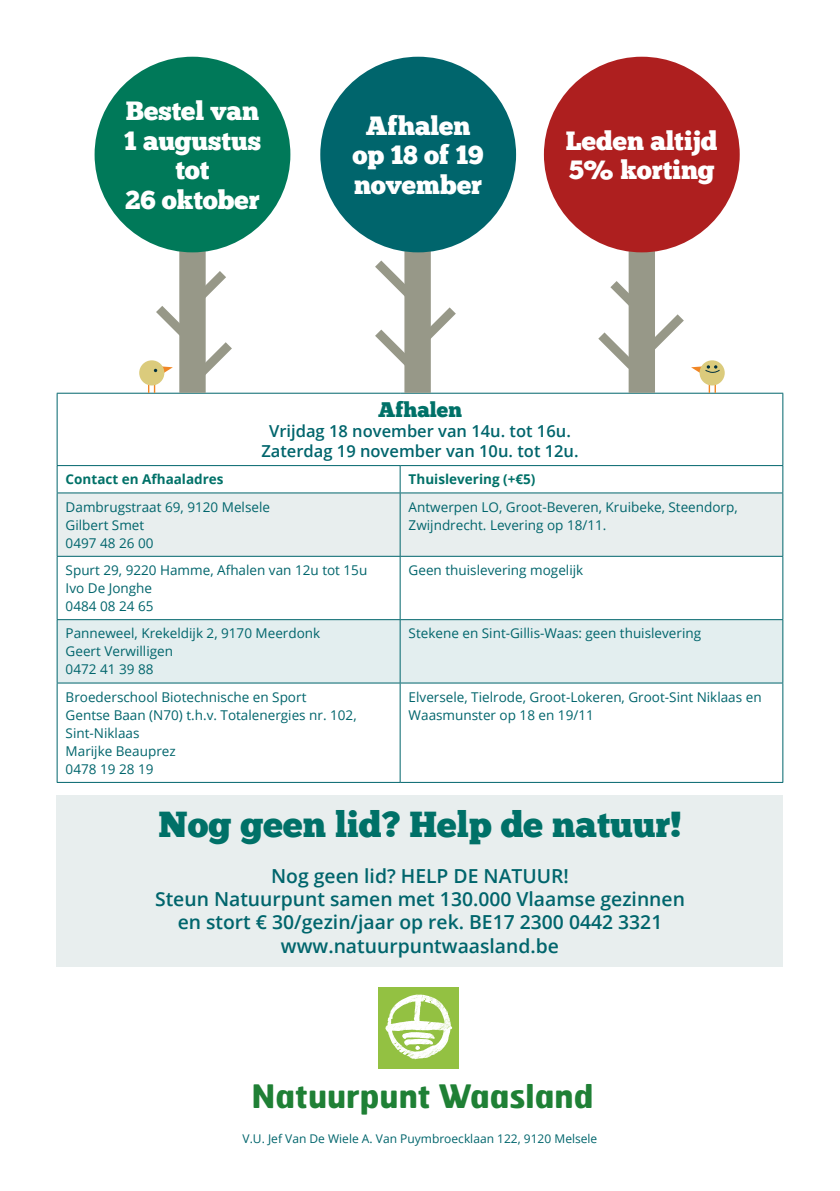
<style>
.page{position:relative;width:840px;height:1191px;background:#fff}
.page>*{position:absolute;margin:0;border:0;box-sizing:border-box;transform-origin:0 0}
.t1{font:36px "Chunk Five Ex";color:#007168}
.t2{font:700 32.4px "Hermes FB";color:#1f8035}
.t3{font:26.2px/29.6px "Chunk Five Ex";letter-spacing:-.005em;color:#fff;text-align:center}
.t4{font:21px "Chunk Five Ex";color:#007168}
.t5{font:600 19.4px/23.2px "Open Sans";color:#00656c;text-align:center}
.t6{font:600 16.4px/19.8px "Open Sans";color:#00656c;text-align:center}
.t7{font:13.6px/18px "Open Sans";color:#00656c}
.t8{font:700 13.6px "Open Sans";color:#007168}
.t9{font:12px "Open Sans";color:#00656c}
</style>
<div class="page">
<div style="left:58px;top:493px;width:724px;height:63px;background:#e8eeee"></div>
<div style="left:58px;top:620px;width:724px;height:62px;background:#e3eeef"></div>
<hr style="left:57px;top:393px;width:343px;height:1px;background:#00656c">
<hr style="left:57px;top:393px;width:1px;height:72px;background:#00656c">
<hr style="left:400px;top:393px;width:382px;height:1px;background:#00656c">
<hr style="left:782px;top:393px;width:1px;height:72px;background:#00656c">
<svg style="left:399px;top:466px;width:1px;height:26px"></svg>
<hr style="left:57px;top:493px;width:1px;height:63px;background:#00656c">
<hr style="left:399px;top:493px;width:1px;height:63px;background:#00656c">
<hr style="left:782px;top:493px;width:1px;height:63px;background:#00656c">
<hr style="left:57px;top:556px;width:343px;height:1px;background:#00656c">
<hr style="left:57px;top:556px;width:1px;height:63px;background:#00656c">
<hr style="left:400px;top:556px;width:382px;height:1px;background:#00656c">
<hr style="left:399px;top:556px;width:1px;height:63px;background:#00656c">
<hr style="left:782px;top:556px;width:1px;height:63px;background:#00656c">
<hr style="left:57px;top:619px;width:343px;height:1px;background:#00656c">
<hr style="left:57px;top:620px;width:1px;height:62px;background:#00656c">
<hr style="left:400px;top:619px;width:382px;height:1px;background:#00656c">
<hr style="left:399px;top:620px;width:1px;height:62px;background:#00656c">
<hr style="left:782px;top:620px;width:1px;height:62px;background:#00656c">
<hr style="left:57px;top:682px;width:343px;height:1px;background:#00656c">
<hr style="left:57px;top:683px;width:1px;height:99px;background:#00656c">
<hr style="left:400px;top:682px;width:382px;height:1px;background:#00656c">
<hr style="left:399px;top:683px;width:1px;height:99px;background:#00656c">
<hr style="left:782px;top:683px;width:1px;height:99px;background:#00656c">
<hr style="left:57px;top:782px;width:343px;height:1px;background:#00656c">
<hr style="left:400px;top:782px;width:382px;height:1px;background:#00656c">
<hr style="left:57px;top:465px;width:343px;height:1px;background:#00656c">
<svg style="left:57px;top:466px;width:1px;height:26px"></svg>
<hr style="left:400px;top:465px;width:382px;height:1px;background:#00656c">
<svg style="left:782px;top:466px;width:1px;height:26px"></svg>
<hr style="left:57px;top:492px;width:343px;height:1px;background:#00656c">
<hr style="left:400px;top:492px;width:382px;height:1px;background:#00656c">
<div style="left:179px;top:242px;width:26px;height:151px;background:#979888"></div>
<div style="left:404px;top:242px;width:26px;height:151px;background:#979888"></div>
<div style="left:628px;top:242px;width:26px;height:151px;background:#979888"></div>
<div style="left:57px;top:795px;width:725px;height:172px;background:#e8eeee"></div>
<div style="left:320px;top:57px;width:196px;height:195px;background:#00656c;border-radius:50%"></div>
<div style="left:94px;top:57px;width:196px;height:195px;background:#007959;border-radius:50%"></div>
<div style="left:543px;top:57px;width:196px;height:195px;background:#ae1f1f;border-radius:50%"></div>
<svg style="left:375px;top:251px;width:81px;height:124px"></svg>
<div style="left:699px;top:360px;width:25px;height:25px;background:#dbcb7c;border-radius:50%"></div>
<svg style="left:588px;top:272px;width:132px;height:121px"></svg>
<div style="left:139px;top:360px;width:25px;height:25px;background:#dbcb7c;border-radius:50%"></div>
<svg style="left:147px;top:262px;width:94px;height:131px"></svg>
<div style="left:378px;top:987px;width:80px;height:81px;background:#93c142"></div>
<svg style="left:385px;top:994px;width:67px;height:65px"></svg>
<h3 class="t3" style="left:124px;top:95px;width:139px">Bestel van<br>1 augustus tot<br>26 oktober</h3>
<h3 class="t3" style="left:352px;top:110px;width:132px">Afhalen op 18 of 19 november</h3>
<h3 class="t3" style="left:565px;top:125px;width:153px;text-align:left">Leden altijd<br>5% korting</h3>
<h3 class="t4" style="left:378px;top:394px;width:85px">Afhalen</h3>
<p class="t6" style="left:261px;top:421px;width:318px">Vrijdag 18 november van 14u. tot 16u.<br>Zaterdag 19 november van 10u. tot 12u.</p>
<p class="t8" style="left:66px;top:470px;width:159px">Contact en Afhaaladres</p>
<p class="t8" style="left:408px;top:470px;width:128px">Thuislevering (+€5)</p>
<p class="t7" style="left:66px;top:497px;width:206px">Dambrugstraat 69, 9120 Melsele<br>Gilbert Smet<br>0497 48 26 00</p>
<p class="t7" style="left:408px;top:497px;width:330px">Antwerpen LO, Groot-Beveren, Kruibeke, Steendorp,<br>Zwijndrecht. Levering op 18/11.</p>
<p class="t7" style="left:66px;top:561px;width:303px">Spurt 29, 9220 Hamme, Afhalen van 12u tot 15u<br>Ivo De Jonghe<br>0484 08 24 65</p>
<p class="t7" style="left:408px;top:561px;width:176px">Geen thuislevering mogelijk</p>
<p class="t7" style="left:66px;top:624px;width:256px">Panneweel, Krekeldijk 2, 9170 Meerdonk<br>Geert Verwilligen<br>0472 41 39 88</p>
<p class="t7" style="left:408px;top:624px;width:294px">Stekene en Sint-Gillis-Waas: geen thuislevering</p>
<p class="t7" style="left:66px;top:687px;width:292px">Broederschool Biotechnische en Sport<br>Gentse Baan (N70) t.h.v. Totalenergies nr. 102,<br>Sint-Niklaas<br>Marijke Beauprez<br>0478 19 28 19</p>
<p class="t7" style="left:408px;top:687px;width:354px">Elversele, Tielrode, Groot-Lokeren, Groot-Sint Niklaas en<br>Waasmunster op 18 en 19/11</p>
<h1 class="t1" style="left:158px;top:797px;width:524px">Nog geen lid? Help de natuur!</h1>
<h3 class="t5" style="left:155px;top:864px;width:531px">Nog geen lid? HELP DE NATUUR!<br>Steun Natuurpunt samen met 130.000 Vlaamse gezinnen en stort € 30/gezin/jaar op rek. BE17 2300 0442 3321 www.natuurpuntwaasland.be</h3>
<h2 class="t2" style="left:251px;top:1075px;width:343px">Natuurpunt Waasland</h2>
<p class="t9" style="left:242px;top:1130px;width:356px">V.U. Jef Van De Wiele A. Van Puymbroecklaan 122, 9120 Melsele</p>
</div>
